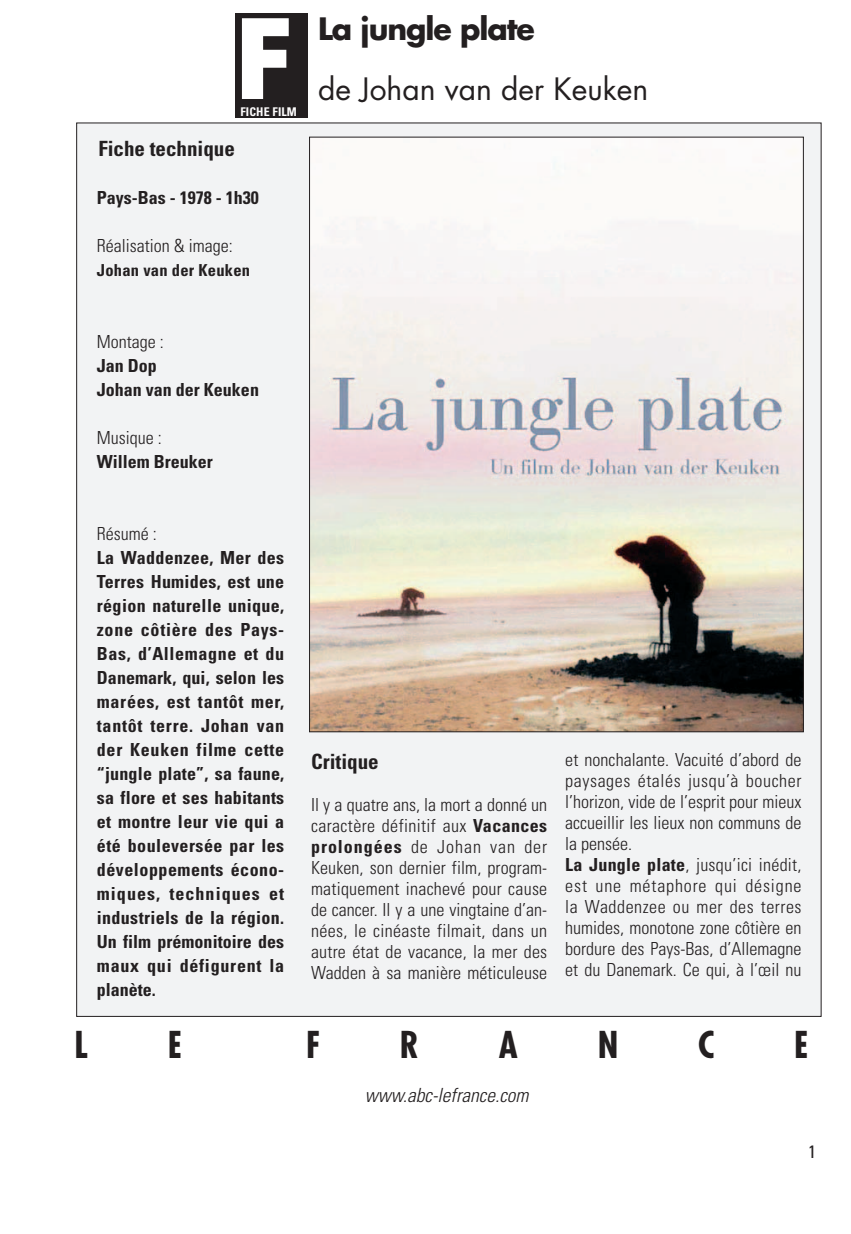
<style>
.page{position:relative;width:851px;height:1234px;background:#fff}
.page>*{position:absolute;margin:0;border:0;box-sizing:border-box;transform-origin:0 0}
.t1{font:700 108px "Futura";color:#fff}
.t2{font:700 condensed 36px "Futura";color:#231f20}
.t3{font:30px "Futura";color:#231f20}
.t4{font:700 30px "Futura";letter-spacing:-.035em;color:#231f20}
.t5{font:700 condensed 21px "Univers";color:#231f20}
.t6{font:italic 300 condensed 19.5px "Univers";color:#231f20}
.t7{font:300 condensed 18px/21px "Univers";color:#231f20;text-align:justify}
.t8{font:700 condensed 18px/24px "Univers";color:#231f20}
.t9{font:condensed 18px "Univers";color:#231f20}
.t10{font:700 condensed 16.5px "Univers";letter-spacing:.015em;color:#231f20}
.t11{font:700 condensed 12px "Univers";letter-spacing:.01em;color:#fefdfd}
.s1{font-weight:700}
</style>
<div class="page">
<div style="left:77px;top:123px;width:744px;height:893px;background:#f2f3f4"></div>
<div style="left:235px;top:14px;width:72px;height:103px;background:#231f20"></div>
<img style="left:311px;top:140px;width:490px;height:589px">
<h1 class="t1" style="left:235px;top:10px;width:60px">F</h1>
<p class="t11" style="left:240px;top:107px;width:58px">FICHE FILM</p>
<p class="t5" style="left:98px;top:140px;width:138px">Fiche technique</p>
<p class="t8" style="left:97px;top:187px;width:163px">Pays-Bas - 1978 - 1h30</p>
<p class="t7" style="left:97px;top:237px;width:137px">Réalisation &amp; image:</p>
<p class="t10" style="left:97px;top:264px;width:155px">Johan van der Keuken</p>
<h3 class="t4" style="left:318px;top:15px;width:218px">La jungle plate</h3>
<h3 class="t3" style="left:318px;top:75px;width:331px">de Johan van der Keuken</h3>
<p class="t7" style="left:97px;top:333px;width:68px">Montage :</p>
<p class="t8" style="left:97px;top:355px;width:163px">Jan Dop<br>Johan van der Keuken</p>
<p class="t7" style="left:97px;top:429px;width:66px">Musique :</p>
<p class="t8" style="left:97px;top:451px;width:117px">Willem Breuker</p>
<p class="t7" style="left:97px;top:525px;width:61px">Résumé :</p>
<p class="t8" style="left:97px;top:547px;width:189px;text-align:justify">La Waddenzee, Mer des Terres Humides, est une région naturelle unique, zone côtière des Pays-Bas, d’Allemagne et du Danemark, qui, selon les marées, est tantôt mer, tantôt terre. Johan van der Keuken filme cette “jungle plate”, sa faune, sa flore et ses habitants et montre leur vie qui a été bouleversée par les développements écono&shy;miques, techniques et industriels de la région.<br>Un film prémonitoire des maux qui défigurent la planète.</p>
<p class="t5" style="left:311px;top:753px;width:69px">Critique</p>
<p class="t7" style="left:311px;top:795px;width:238px">Il y a quatre ans, la mort a donné un caractère définitif aux <span class="s1">Vacances prolongées</span> de Johan van der Keuken, son dernier film, program&shy;matiquement inachevé pour cause de cancer. Il y a une vingtaine d’an&shy;nées, le cinéaste filmait, dans un autre état de vacance, la mer des Wadden à sa manière méticuleuse</p>
<p class="t7" style="left:565px;top:750px;width:238px;text-align:left">et nonchalante. Vacuité d’abord de paysages étalés jusqu’à boucher l’horizon, vide de l’esprit pour mieux accueillir les lieux non communs de la pensée.<br><span class="s1">La Jungle plate</span>, jusqu’ici inédit, est une métaphore qui désigne la Waddenzee ou mer des terres humides, monotone zone côtière en bordure des Pays-Bas, d’Allemagne et du Danemark. Ce qui, à l’œil nu</p>
<h2 class="t2" style="left:74px;top:1028px;width:15px">L</h2>
<h2 class="t2" style="left:168px;top:1028px;width:16px">E</h2>
<h2 class="t2" style="left:306px;top:1028px;width:16px">F</h2>
<h2 class="t2" style="left:400px;top:1028px;width:21px">R</h2>
<h2 class="t2" style="left:499px;top:1028px;width:21px">A</h2>
<h2 class="t2" style="left:597px;top:1028px;width:22px">N</h2>
<h2 class="t2" style="left:698px;top:1028px;width:18px">C</h2>
<h2 class="t2" style="left:794px;top:1028px;width:16px">E</h2>
<p class="t6" style="left:365px;top:1087px;width:165px">www.abc-lefrance.com</p>
<p class="t9" style="left:808px;top:1144px;width:9px">1</p>
</div>
